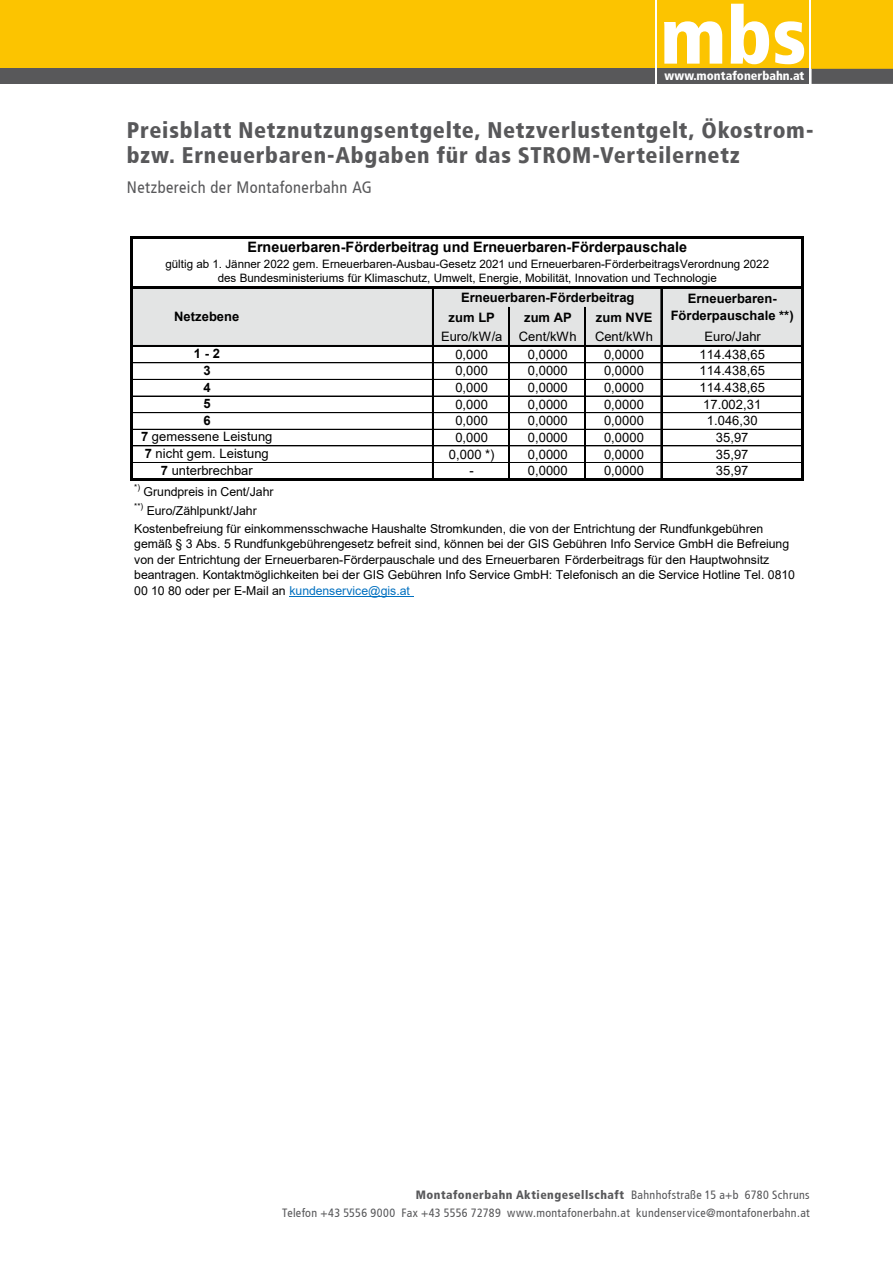
<style>
.page{position:relative;width:893px;height:1263px;background:#fff}
.page>*{position:absolute;margin:0;border:0;box-sizing:border-box;transform-origin:0 0}
.t1{font:900 condensed 22.5px/25.5px "Frutiger";letter-spacing:.03em;color:#58585a}
.t2{font:condensed 16.5px "Frutiger";letter-spacing:.025em;color:#58585a}
.t3{font:700 14.4px "Arial";color:#000}
.t4{font:13.05px/16.6px "Arial";letter-spacing:.005em;color:#000;text-align:center}
.t5{font:700 13.05px/17px "Arial";color:#000;text-align:center}
.t6{font:12.3px/15.6px "Arial";letter-spacing:-.005em;color:#000}
.t7{font:900 condensed 12.3px "Frutiger";color:#fff}
.t8{font:condensed 12px/18px "Frutiger";letter-spacing:.03em;color:#58585a;text-align:right}
.t9{font:11.55px/14.7px "Arial";letter-spacing:-.005em;color:#000;text-align:center}
.t10{font:8.1px "Arial";color:#000}
.s1{font-weight:700}
.s2{color:#0070c0}
.s3{font-weight:900}
</style>
<div class="page">
<svg style="left:811px;top:0;width:1px;height:69px"></svg>
<div style="left:812px;top:0;width:81px;height:69px;background:#fcc400"></div>
<div style="left:657px;top:0;width:152px;height:69px;background:#fcc400"></div>
<div style="left:657px;top:69px;width:152px;height:15px;background:#58585a"></div>
<svg style="left:664px;top:4px;width:140px;height:60px"></svg>
<div style="left:0;top:0;width:655px;height:69px;background:#fcc400"></div>
<div style="left:0;top:69px;width:655px;height:15px;background:#58585a"></div>
<svg style="left:812px;top:69px;width:81px;height:15px"></svg>
<div style="left:133px;top:288px;width:670px;height:58px;background:#e3e4e4"></div>
<hr style="left:289px;top:596px;width:125px;height:1px;background:#0070c0">
<hr style="left:133px;top:362px;width:299px;height:1px;background:#000">
<hr style="left:133px;top:363px;width:299px;height:1px;background:#000">
<hr style="left:434px;top:362px;width:74px;height:1px;background:#000">
<hr style="left:434px;top:363px;width:74px;height:1px;background:#000">
<hr style="left:510px;top:362px;width:75px;height:1px;background:#000">
<hr style="left:510px;top:363px;width:75px;height:1px;background:#000">
<hr style="left:586px;top:362px;width:75px;height:1px;background:#000">
<hr style="left:586px;top:363px;width:75px;height:1px;background:#000">
<hr style="left:133px;top:379px;width:299px;height:1px;background:#000">
<hr style="left:434px;top:379px;width:74px;height:1px;background:#000">
<hr style="left:510px;top:379px;width:75px;height:1px;background:#000">
<hr style="left:586px;top:379px;width:75px;height:1px;background:#000">
<hr style="left:133px;top:396px;width:299px;height:1px;background:#000">
<hr style="left:434px;top:396px;width:74px;height:1px;background:#000">
<hr style="left:510px;top:396px;width:75px;height:1px;background:#000">
<hr style="left:586px;top:396px;width:75px;height:1px;background:#000">
<hr style="left:133px;top:412px;width:299px;height:1px;background:#000">
<hr style="left:133px;top:413px;width:299px;height:1px;background:#000">
<hr style="left:434px;top:412px;width:74px;height:1px;background:#000">
<hr style="left:434px;top:413px;width:74px;height:1px;background:#000">
<hr style="left:510px;top:412px;width:75px;height:1px;background:#000">
<hr style="left:510px;top:413px;width:75px;height:1px;background:#000">
<hr style="left:586px;top:412px;width:75px;height:1px;background:#000">
<hr style="left:586px;top:413px;width:75px;height:1px;background:#000">
<hr style="left:133px;top:429px;width:299px;height:1px;background:#000">
<hr style="left:434px;top:429px;width:74px;height:1px;background:#000">
<hr style="left:510px;top:429px;width:75px;height:1px;background:#000">
<hr style="left:586px;top:429px;width:75px;height:1px;background:#000">
<hr style="left:133px;top:446px;width:299px;height:1px;background:#000">
<hr style="left:434px;top:446px;width:74px;height:1px;background:#000">
<hr style="left:510px;top:446px;width:75px;height:1px;background:#000">
<hr style="left:586px;top:446px;width:75px;height:1px;background:#000">
<hr style="left:133px;top:462px;width:299px;height:1px;background:#000">
<hr style="left:434px;top:462px;width:74px;height:1px;background:#000">
<hr style="left:510px;top:462px;width:75px;height:1px;background:#000">
<hr style="left:586px;top:462px;width:75px;height:1px;background:#000">
<hr style="left:130px;top:236px;width:3px;height:244px;background:#000">
<hr style="left:801px;top:238px;width:3px;height:242px;background:#000">
<hr style="left:432px;top:289px;width:2px;height:189px;background:#000">
<hr style="left:661px;top:289px;width:1px;height:189px;background:#000">
<hr style="left:508px;top:307px;width:2px;height:171px;background:#000">
<hr style="left:584px;top:307px;width:1px;height:170px;background:#000">
<hr style="left:585px;top:307px;width:1px;height:171px;background:#000">
<hr style="left:133px;top:236px;width:671px;height:2px;background:#000">
<hr style="left:133px;top:287px;width:671px;height:2px;background:#000">
<hr style="left:133px;top:345px;width:668px;height:2px;background:#000">
<hr style="left:662px;top:362px;width:139px;height:1px;background:#000">
<hr style="left:662px;top:363px;width:139px;height:1px;background:#000">
<hr style="left:662px;top:379px;width:139px;height:1px;background:#000">
<hr style="left:662px;top:396px;width:139px;height:1px;background:#000">
<hr style="left:662px;top:412px;width:139px;height:1px;background:#000">
<hr style="left:662px;top:413px;width:139px;height:1px;background:#000">
<hr style="left:662px;top:429px;width:139px;height:1px;background:#000">
<hr style="left:662px;top:446px;width:139px;height:1px;background:#000">
<hr style="left:662px;top:462px;width:139px;height:1px;background:#000">
<hr style="left:133px;top:478px;width:671px;height:2px;background:#000">
<p class="t7" style="left:664px;top:69px;width:142px">www.montafonerbahn.at</p>
<h1 class="t1" style="left:127px;top:117px;width:688px">Preisblatt Netznutzungsentgelte, Netzverlustentgelt, Ökostrom&shy;bzw. Erneuerbaren-Abgaben für das STROM-Verteilernetz</h1>
<h2 class="t2" style="left:127px;top:177px;width:247px">Netzbereich der Montafonerbahn AG</h2>
<p class="t3" style="left:247px;top:237px;width:441px">Erneuerbaren-Förderbeitrag und Erneuerbaren-Förderpauschale</p>
<p class="t9" style="left:165px;top:256px;width:605px">gültig ab 1. Jänner 2022 gem. Erneuerbaren-Ausbau-Gesetz 2021 und Erneuerbaren-FörderbeitragsVerordnung 2022 des Bundesministeriums für Klimaschutz, Umwelt, Energie, Mobilität, Innovation und Technologie</p>
<p class="t5" style="left:174px;top:308px;width:67px">Netzebene</p>
<p class="t4" style="left:141px;top:345px;width:133px"><span class="s1">1 - 2<br>3<br>4<br>5<br>6<br>7</span> gemessene Leistung<br><span class="s1">7</span> nicht gem. Leistung<br><span class="s1">7</span> unterbrechbar</p>
<p class="t10" style="left:134px;top:481px;width:7px">*)</p>
<p class="t6" style="left:144px;top:483px;width:131px">Grundpreis in Cent/Jahr</p>
<p class="t10" style="left:134px;top:501px;width:10px">**)</p>
<p class="t6" style="left:147px;top:503px;width:112px">Euro/Zählpunkt/Jahr</p>
<p class="t5" style="left:461px;top:289px;width:175px">Erneuerbaren-Förderbeitrag</p>
<p class="t5" style="left:671px;top:290px;width:124px">Erneuerbaren-<br>Förderpauschale **)</p>
<p class="t5" style="left:449px;top:309px;width:48px">zum LP</p>
<p class="t5" style="left:524px;top:309px;width:49px">zum AP</p>
<p class="t5" style="left:596px;top:309px;width:58px">zum NVE</p>
<p class="t4" style="left:441px;top:328px;width:63px">Euro/kW/a</p>
<p class="t4" style="left:519px;top:328px;width:59px">Cent/kWh</p>
<p class="t4" style="left:595px;top:328px;width:59px">Cent/kWh</p>
<p class="t4" style="left:704px;top:328px;width:58px">Euro/Jahr</p>
<p class="t4" style="left:455px;top:346px;width:34px">0,000</p>
<p class="t4" style="left:528px;top:346px;width:41px">0,0000</p>
<p class="t4" style="left:604px;top:346px;width:41px">0,0000</p>
<p class="t4" style="left:700px;top:346px;width:67px">114.438,65</p>
<p class="t4" style="left:455px;top:362px;width:34px">0,000</p>
<p class="t4" style="left:528px;top:362px;width:41px">0,0000</p>
<p class="t4" style="left:604px;top:362px;width:41px">0,0000</p>
<p class="t4" style="left:700px;top:362px;width:67px">114.438,65</p>
<p class="t4" style="left:455px;top:379px;width:34px">0,000</p>
<p class="t4" style="left:528px;top:379px;width:41px">0,0000</p>
<p class="t4" style="left:604px;top:379px;width:41px">0,0000</p>
<p class="t4" style="left:700px;top:379px;width:67px">114.438,65</p>
<p class="t4" style="left:455px;top:396px;width:34px">0,000</p>
<p class="t4" style="left:528px;top:396px;width:41px">0,0000</p>
<p class="t4" style="left:604px;top:396px;width:41px">0,0000</p>
<p class="t4" style="left:703px;top:396px;width:60px">17.002,31</p>
<p class="t4" style="left:455px;top:412px;width:34px">0,000</p>
<p class="t4" style="left:528px;top:412px;width:41px">0,0000</p>
<p class="t4" style="left:604px;top:412px;width:41px">0,0000</p>
<p class="t4" style="left:707px;top:412px;width:52px">1.046,30</p>
<p class="t4" style="left:455px;top:429px;width:34px">0,000</p>
<p class="t4" style="left:528px;top:429px;width:41px">0,0000</p>
<p class="t4" style="left:604px;top:429px;width:41px">0,0000</p>
<p class="t4" style="left:716px;top:429px;width:34px">35,97</p>
<p class="t4" style="left:449px;top:446px;width:47px">0,000 *)</p>
<p class="t4" style="left:528px;top:446px;width:41px">0,0000</p>
<p class="t4" style="left:604px;top:446px;width:41px">0,0000</p>
<p class="t4" style="left:716px;top:446px;width:34px">35,97</p>
<p class="t4" style="left:470px;top:462px;width:6px">-</p>
<p class="t4" style="left:528px;top:462px;width:41px">0,0000</p>
<p class="t4" style="left:604px;top:462px;width:41px">0,0000</p>
<p class="t4" style="left:716px;top:462px;width:34px">35,97</p>
<p class="t6" style="left:134px;top:520px;width:662px">Kostenbefreiung für einkommensschwache Haushalte Stromkunden, die von der Entrichtung der Rundfunkgebühren gemäß § 3 Abs. 5 Rundfunkgebührengesetz befreit sind, können bei der GIS Gebühren Info Service GmbH die Befreiung von der Entrichtung der Erneuerbaren-Förderpauschale und des Erneuerbaren Förderbeitrags für den Hauptwohnsitz beantragen. Kontaktmöglichkeiten bei der GIS Gebühren Info Service GmbH: Telefonisch an die Service Hotline Tel. 0810<br>00 10 80 oder per E-Mail an <span class="s2">kundenservice@gis.at</span></p>
<p class="t8" style="left:282px;top:1185px;width:529px"><span class="s3">Montafonerbahn Aktiengesellschaft</span> Bahnhofstraße 15 a+b 6780 Schruns<br>Telefon +43 5556 9000 Fax +43 5556 72789 www.montafonerbahn.at kundenservice@montafonerbahn.at</p>
</div>
